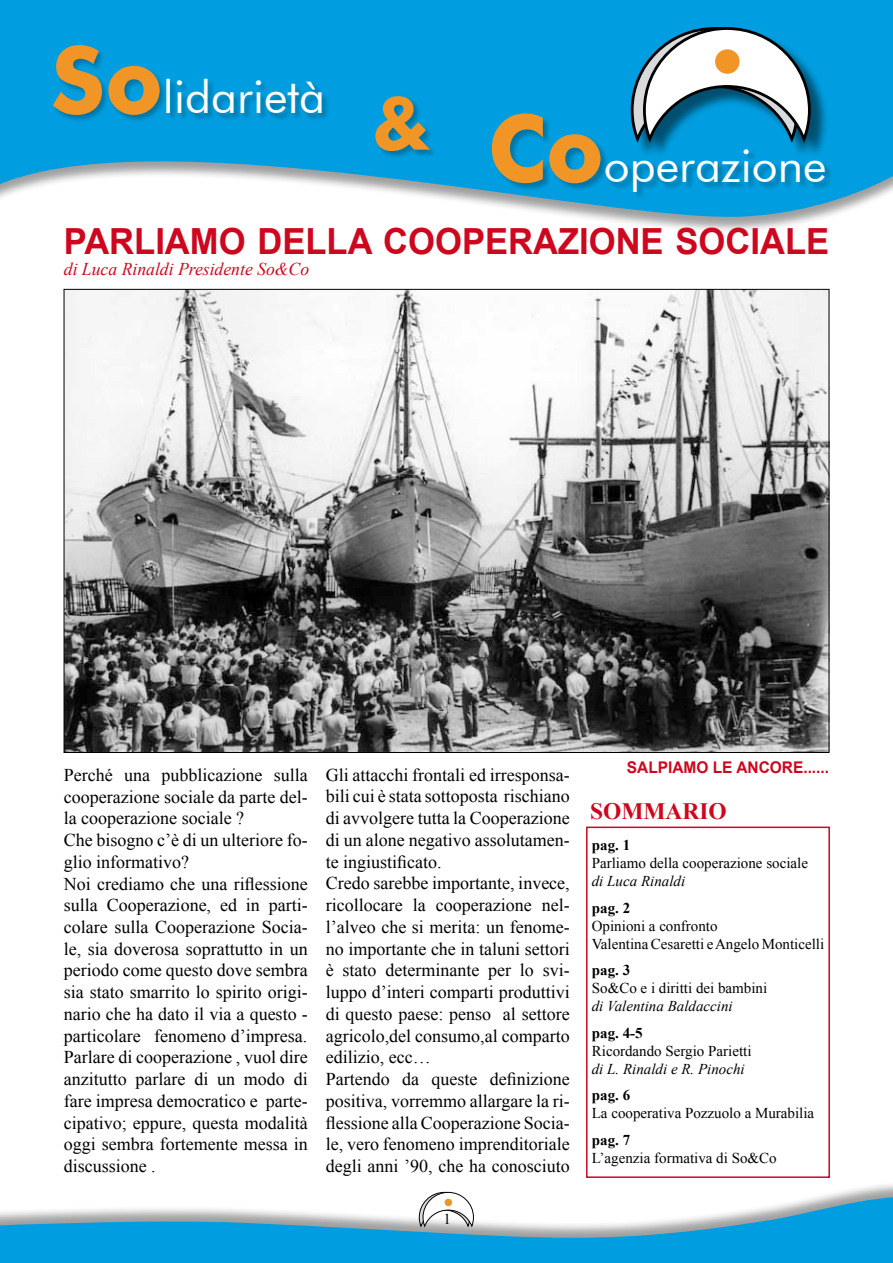
<style>
.page{position:relative;width:893px;height:1263px;background:#fff}
.page>*{position:absolute;margin:0;border:0;box-sizing:border-box;transform-origin:0 0}
.t1{font:45.6px "Futura BT";color:#fff}
.t2{font:700 36px "Arial";color:#cd071e;scale:.96 1}
.t3{font:700 23.4px "Times New Roman";color:#cd071e}
.t4{font:18px/21.8px "Times New Roman";color:#000}
.t5{font:italic 18px "Times New Roman";color:#cd071e}
.t6{font:700 16.05px "Arial";color:#cd071e;scale:.96 1}
.t7{font:15px/18px "Times New Roman";color:#000}
.t8{font:italic 15px "Times New Roman";color:#000}
.t9{font:700 15px "Times New Roman";color:#000}
.s1{font-weight:700;font-size:93px;color:#f29527}
</style>
<div class="page">
<svg style="left:0;top:1195px;width:893px;height:68px;fill:#009ee0"></svg>
<svg style="left:418px;top:1191px;width:56px;height:37px"></svg>
<div style="left:445px;top:1199px;width:7px;height:7px;background:#f29527;border-radius:50%"></div>
<img style="left:66px;top:291px;width:761px;height:460px">
<svg style="left:0;top:0;width:893px;height:231px;fill:#009ee0"></svg>
<div style="left:52px;top:45px;width:781px;height:155px;background:#000;opacity:.26"></div>
<div style="left:633px;top:29px;width:196px;height:131px;background:#000;opacity:.5"></div>
<svg style="left:629px;top:26px;width:183px;height:121px"></svg>
<div style="left:715px;top:49px;width:25px;height:25px;background:#f29527;border-radius:50%"></div>
<div style="left:586px;top:826px;width:244px;height:352px;border:2px solid #cd071e"></div>
<h1 class="t1" style="left:51px;top:69px;width:276px"><span class="s1">So</span>lidarietà</h1>
<h1 class="t1" style="left:371px;top:138px;width:457px"><sup>&amp;</sup> <span class="s1">Co</span>operazione</h1>
<h2 class="t2" style="left:64px;top:217px;width:799px">PARLIAMO DELLA COOPERAZIONE SOCIALE</h2>
<p class="t5" style="left:64px;top:257px;width:247px">di Luca Rinaldi Presidente So&amp;Co</p>
<p class="t4" style="left:64px;top:763px;width:246px">Perché una pubblicazione sulla cooperazione sociale da parte del&shy;la cooperazione sociale ?<br>Che bisogno c’è di un ulteriore fo&shy;glio informativo?<br>Noi crediamo che una riflessione sulla Cooperazione, ed in parti&shy;colare sulla Cooperazione Socia&shy;le, sia doverosa soprattutto in un periodo come questo dove sembra sia stato smarrito lo spirito origi&shy;nario che ha dato il via a questo - particolare fenomeno d’impresa.<br>Parlare di cooperazione , vuol dire anzitutto parlare di un modo di fare impresa democratico e parte&shy;cipativo; eppure, questa modalità oggi sembra fortemente messa in discussione .</p>
<p class="t4" style="left:326px;top:763px;width:246px">Gli attacchi frontali ed irresponsa&shy;bili cui è stata sottoposta rischiano di avvolgere tutta la Cooperazione di un alone negativo assolutamen&shy;te ingiustificato.<br>Credo sarebbe importante, invece, ricollocare la cooperazione nel&shy;l’alveo che si merita: un fenome&shy;no importante che in taluni settori è stato determinante per lo svi&shy;luppo d’interi comparti produttivi di questo paese: penso al settore agricolo,del consumo,al comparto edilizio, ecc…<br>Partendo da queste definizione positiva, vorremmo allargare la ri&shy;flessione alla Cooperazione Socia&shy;le, vero fenomeno imprenditoriale degli anni ’90, che ha conosciuto</p>
<p class="t7" style="left:444px;top:1210px;width:9px">1</p>
<p class="t6" style="left:627px;top:757px;width:212px">SALPIAMO LE ANCORE......</p>
<p class="t3" style="left:590px;top:795px;width:138px">SOMMARIO</p>
<p class="t9" style="left:592px;top:835px;width:40px">pag. 1</p>
<p class="t7" style="left:592px;top:854px;width:218px">Parliamo della cooperazione sociale</p>
<p class="t8" style="left:592px;top:871px;width:95px">di Luca Rinaldi</p>
<p class="t9" style="left:592px;top:897px;width:40px">pag. 2</p>
<p class="t7" style="left:592px;top:916px;width:234px">Opinioni a confronto<br>Valentina Cesaretti e Angelo Monticelli</p>
<p class="t9" style="left:592px;top:960px;width:40px">pag. 3</p>
<p class="t7" style="left:592px;top:979px;width:177px">So&amp;Co e i diritti dei bambini</p>
<p class="t8" style="left:592px;top:996px;width:142px">di Valentina Baldaccini</p>
<p class="t9" style="left:592px;top:1022px;width:52px">pag. 4-5</p>
<p class="t7" style="left:592px;top:1041px;width:161px">Ricordando Sergio Parietti</p>
<p class="t8" style="left:592px;top:1058px;width:154px">di L. Rinaldi e R. Pinochi</p>
<p class="t9" style="left:592px;top:1085px;width:40px">pag. 6</p>
<p class="t7" style="left:592px;top:1104px;width:224px">La cooperativa Pozzuolo a Murabilia</p>
<p class="t9" style="left:592px;top:1129px;width:40px">pag. 7</p>
<p class="t7" style="left:592px;top:1148px;width:186px">L’agenzia formativa di So&amp;Co</p>
</div>
